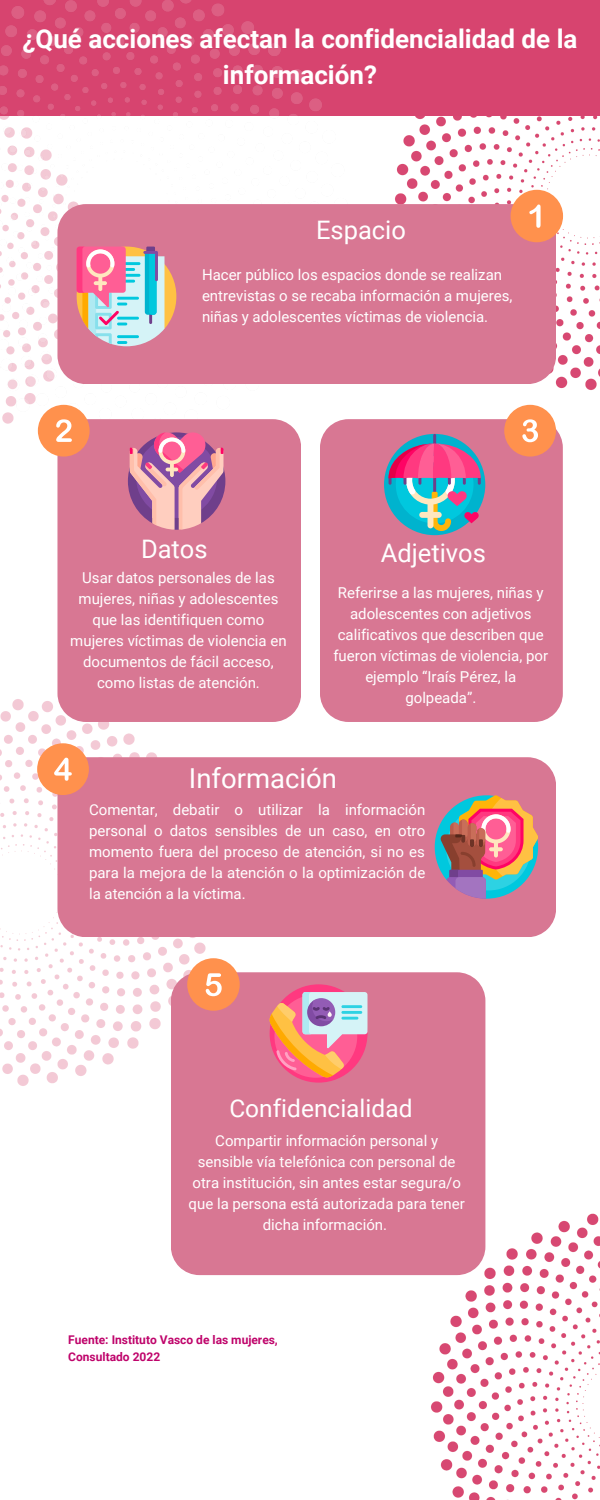
<style>
.page{position:relative;width:600px;height:1500px;background:#fff}
.page>*{position:absolute;margin:0;border:0;box-sizing:border-box;transform-origin:0 0}
.t1{font:27.5px "Roboto";color:#fff}
.t2{font:700 26px/36px "Roboto";color:#fff;text-align:center}
.t3{font:25.5px "Roboto";color:#fff}
.t4{font:24.5px "Roboto";color:#fff}
.t5{font:15px/21px "Roboto";color:#fff;text-align:center}
.t6{font:700 12px/16.5px "Roboto";color:#bf046b}
</style>
<div class="page">
<img style="left:395px;top:116px;width:205px;height:302px">
<div style="left:0;top:0;width:600px;height:116px;background:#d7446f"></div>
<img style="left:0;top:0;width:322px;height:451px">
<div style="left:57px;top:204px;width:499px;height:180px;background:#d87793"></div>
<img style="left:0;top:699px;width:229px;height:387px">
<div style="left:57px;top:419px;width:244px;height:303px;background:#d87793"></div>
<div style="left:320px;top:419px;width:243px;height:303px;background:#d87793"></div>
<div style="left:57px;top:757px;width:499px;height:180px;background:#d87793"></div>
<div style="left:171px;top:972px;width:314px;height:303px;background:#d87793"></div>
<div style="left:511px;top:190px;width:52px;height:52px;background:#ff914d;border-radius:50%"></div>
<svg style="left:529px;top:205px;width:12px;height:23px"></svg>
<div style="left:38px;top:405px;width:52px;height:52px;background:#ff914d;border-radius:50%"></div>
<svg style="left:56px;top:419px;width:16px;height:23px"></svg>
<div style="left:504px;top:405px;width:52px;height:52px;background:#ff914d;border-radius:50%"></div>
<svg style="left:522px;top:419px;width:16px;height:23px"></svg>
<div style="left:37px;top:743px;width:52px;height:52px;background:#ff914d;border-radius:50%"></div>
<svg style="left:54px;top:758px;width:18px;height:23px"></svg>
<div style="left:187px;top:958px;width:53px;height:53px;background:#ff914d;border-radius:50%"></div>
<svg style="left:206px;top:973px;width:16px;height:23px"></svg>
<svg style="left:77px;top:247px;width:99px;height:99px;background:#c7b1b9"></svg>
<div style="left:384px;top:434px;width:101px;height:101px;background:#00b3ce;border-radius:50%"></div>
<svg style="left:389px;top:434px;width:92px;height:97px"></svg>
<svg style="left:128px;top:431px;width:97px;height:99px;background:#d085a3"></svg>
<svg style="left:435px;top:795px;width:103px;height:104px;background:#b28387"></svg>
<div style="left:270px;top:984px;width:98px;height:99px;background:#ff3980;border-radius:50%"></div>
<svg style="left:269px;top:992px;width:99px;height:86px;background:#e29999"></svg>
<img style="left:399px;top:1179px;width:201px;height:321px">
<p class="t2" style="left:22px;top:21px;width:557px">¿Qué acciones afectan la confidencialidad de la información?</p>
<p class="t3" style="left:316px;top:216px;width:91px">Espacio</p>
<p class="t5" style="left:202px;top:265px;width:312px;text-align:left">Hacer público los espacios donde se realizan entrevistas o se recaba información a mujeres, niñas y adolescentes víctimas de violencia.</p>
<p class="t3" style="left:141px;top:535px;width:68px">Datos</p>
<p class="t5" style="left:70px;top:568px;width:218px">Usar datos personales de las mujeres, niñas y adolescentes que las identifiquen como mujeres víctimas de violencia en documentos de fácil acceso, como listas de atención.</p>
<p class="t3" style="left:381px;top:538px;width:107px">Adjetivos</p>
<p class="t5" style="left:333px;top:583px;width:216px">Referirse a las mujeres, niñas y adolescentes con adjetivos calificativos que describen que fueron víctimas de violencia, por ejemplo “Iraís Pérez, la golpeada”.</p>
<p class="t1" style="left:189px;top:763px;width:150px">Información</p>
<p class="t5" style="left:89px;top:799px;width:338px;text-align:justify">Comentar, debatir o utilizar la información personal o datos sensibles de un caso, en otro momento fuera del proceso de atención, si no es para la mejora de la atención o la optimización de la atención a la víctima.</p>
<p class="t4" style="left:229px;top:1094px;width:185px">Confidencialidad</p>
<p class="t5" style="left:189px;top:1131px;width:278px">Compartir información personal y sensible vía telefónica con personal de otra institución, sin antes estar segura/o que la persona está autorizada para tener dicha información.</p>
<p class="t6" style="left:68px;top:1332px;width:211px">Fuente: Instituto Vasco de las mujeres,<br>Consultado 2022</p>
</div>
